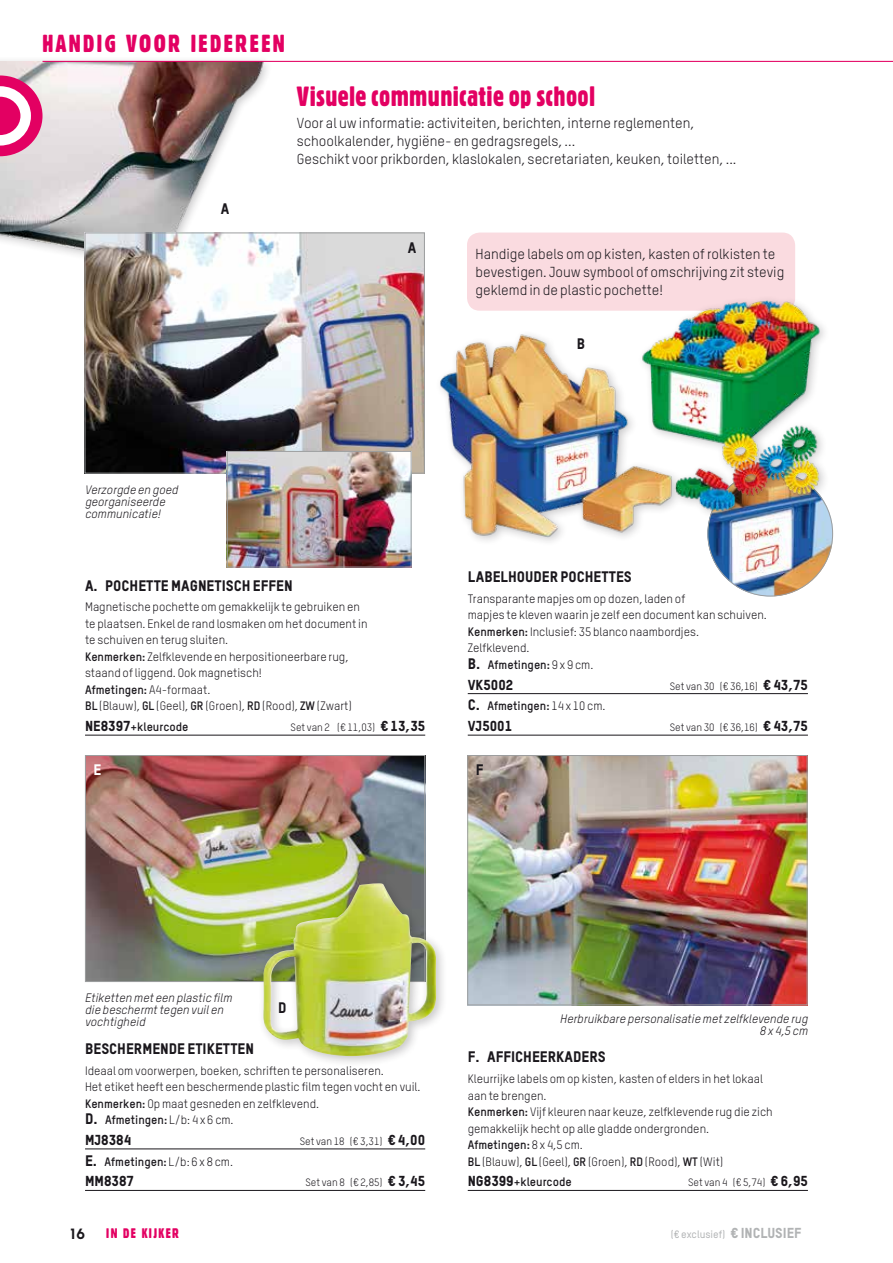
<style>
.page{position:relative;width:893px;height:1263px;background:#fff}
.page>*{position:absolute;margin:0;border:0;box-sizing:border-box;transform-origin:0 0}
.t1{font:27px "Gothic 821 Condensed BT";letter-spacing:.01em;color:#e30062}
.t2{font:24px "Gothic 821 Condensed BT";letter-spacing:.1em;color:#e30062}
.t3{font:15px "TSTAR Headline";color:#1a171c}
.t4{font:15px "Chalet Tokyo";color:#1a171c}
.t5{font:15px "TSTAR Headline";color:#fff}
.t6{font:14.25px/18px "TSTAR";color:#1a171c}
.t7{font:14.25px "TSTAR Headline";color:#1a171c}
.t8{font:13.5px "Gothic 821 Condensed BT";letter-spacing:.1em;color:#e30062}
.t9{font:12px/16.5px "TSTAR";color:#1a171c}
.t10{font:italic 12px/12px "TSTAR";color:#1a171c}
.t11{font:700 12px "TSTAR";color:#1a171c}
.t12{font:10.5px "TSTAR";color:#1a171c}
.t13{font:500 10.5px "TSTAR";color:#b1b3b4}
.s1{font-weight:700}
.s2{font-family:"TSTAR Headline";font-weight:400;font-size:14.25px}
.s3{font-family:"TSTAR Headline";font-size:14.25px}
.s4{font-family:"TSTAR Headline";font-size:15px}
.s5{font-family:"TSTAR Headline";font-weight:400;font-size:15px}
.s6{font-weight:400}
</style>
<div class="page">
<div style="left:0;top:56px;width:273px;height:214px;background:#1a171c;opacity:.25"></div>
<img style="left:0;top:62px;width:267px;height:195px">
<svg style="left:0;top:75px;width:43px;height:81px"></svg>
<hr style="left:43px;top:61px;width:850px;height:1px;background:#e30062">
<img style="left:87px;top:235px;width:336px;height:236px">
<img style="left:229px;top:453px;width:180px;height:112px">
<div style="left:227px;top:451px;width:184px;height:116px;border:1px solid #9c9e9f"></div>
<img style="left:469px;top:757px;width:336px;height:246px">
<div style="left:467px;top:755px;width:340px;height:250px;border:1px solid #9c9e9f"></div>
<hr style="left:85px;top:735px;width:340px;height:1px;background:#1a171c">
<hr style="left:85px;top:1149px;width:340px;height:1px;background:#1a171c">
<hr style="left:85px;top:1190px;width:340px;height:1px;background:#1a171c">
<img style="left:707px;top:471px;width:126px;height:125px;border-radius:63px">
<hr style="left:468px;top:693px;width:340px;height:1px;background:#1a171c">
<hr style="left:468px;top:735px;width:340px;height:1px;background:#1a171c">
<div style="left:467px;top:233px;width:328px;height:78px;background:#fadbe0;border-radius:13px"></div>
<hr style="left:468px;top:1190px;width:340px;height:1px;background:#1a171c">
<img style="left:87px;top:757px;width:336px;height:223px">
<div style="left:85px;top:755px;width:340px;height:227px;border:1px solid #9c9e9f"></div>
<div style="left:257px;top:877px;width:191px;height:191px;background:#1a171c;opacity:.25"></div>
<img style="left:263px;top:883px;width:173px;height:173px">
<img style="left:414px;top:272px;width:420px;height:295px">
<h2 class="t2" style="left:43px;top:29px;width:244px">HANDIG VOOR IEDEREEN</h2>
<h1 class="t1" style="left:297px;top:80px;width:300px">Visuele communicatie op school</h1>
<p class="t6" style="left:297px;top:114px;width:441px">Voor al uw informatie: activiteiten, berichten, interne reglementen, schoolkalender, hygiëne- en gedragsregels, ...<br>Geschikt voor prikborden, klaslokalen, secretariaten, keuken, toiletten, ...</p>
<p class="t3" style="left:221px;top:199px;width:10px">A</p>
<p class="t3" style="left:408px;top:238px;width:10px">A</p>
<p class="t6" style="left:475px;top:245px;width:310px">Handige labels om op kisten, kasten of rolkisten te bevestigen. Jouw symbool of omschrijving zit stevig geklemd in de plastic pochette!</p>
<p class="t3" style="left:577px;top:335px;width:10px">B</p>
<p class="t10" style="left:85px;top:483px;width:95px">Verzorgde en goed georganiseerde communicatie!</p>
<p class="t3" style="left:85px;top:576px;width:209px">A. POCHETTE MAGNETISCH EFFEN</p>
<p class="t9" style="left:85px;top:599px;width:284px">Magnetische pochette om gemakkelijk te gebruiken en te plaatsen. Enkel de rand losmaken om het document in te schuiven en terug sluiten.<br><span class="s1">Kenmerken:</span> Zelfklevende en herpositioneerbare rug, staand of liggend. Ook magnetisch!<br><span class="s1">Afmetingen:</span> A4-formaat.<br><span class="s1">BL</span> (Blauw), <span class="s1">GL</span> (Geel), <span class="s1">GR</span> (Groen), <span class="s1">RD</span> (Rood), <span class="s1">ZW</span> (Zwart)</p>
<p class="t11" style="left:85px;top:719px;width:105px"><span class="s2">NE8397</span>+kleurcode</p>
<p class="t12" style="left:291px;top:721px;width:136px">Set van 2 (€ 11,03) <span class="s3">€ 13,35</span></p>
<p class="t5" style="left:94px;top:761px;width:9px">E</p>
<p class="t3" style="left:468px;top:567px;width:166px">LABELHOUDER POCHETTES</p>
<p class="t9" style="left:468px;top:590px;width:301px">Transparante mapjes om op dozen, laden of<br>mapjes te kleven waarin je zelf een document kan schuiven.<br><span class="s1">Kenmerken:</span> Inclusief: 35 blanco naambordjes.<br>Zelfklevend.<br><span class="s4">B.</span> <span class="s1">Afmetingen:</span> 9 x 9 cm.</p>
<p class="t7" style="left:468px;top:676px;width:47px">VK5002</p>
<p class="t12" style="left:670px;top:680px;width:140px">Set van 30 (€ 36,16) <span class="s3">€ 43,75</span></p>
<p class="t11" style="left:468px;top:698px;width:139px"><span class="s5">C.</span> Afmetingen: <span class="s6">14 x 10 cm.</span></p>
<p class="t7" style="left:468px;top:717px;width:46px">VJ5001</p>
<p class="t12" style="left:670px;top:721px;width:140px">Set van 30 (€ 36,16) <span class="s3">€ 43,75</span></p>
<p class="t3" style="left:476px;top:761px;width:9px">F</p>
<p class="t10" style="left:85px;top:992px;width:149px">Etiketten met een plastic film die beschermt tegen vuil en vochtigheid</p>
<p class="t3" style="left:278px;top:998px;width:10px">D</p>
<p class="t3" style="left:85px;top:1039px;width:171px">BESCHERMENDE ETIKETTEN</p>
<p class="t9" style="left:85px;top:1062px;width:337px">Ideaal om voorwerpen, boeken, schriften te personaliseren.<br>Het etiket heeft een beschermende plastic film tegen vocht en vuil.<br><span class="s1">Kenmerken:</span> Op maat gesneden en zelfklevend.<br><span class="s4">D.</span> <span class="s1">Afmetingen:</span> L/b: 4 x 6 cm.</p>
<p class="t7" style="left:85px;top:1131px;width:48px">MJ8384</p>
<p class="t12" style="left:300px;top:1135px;width:127px">Set van 18 (€ 3,31) <span class="s3">€ 4,00</span></p>
<p class="t11" style="left:85px;top:1154px;width:150px"><span class="s5">E.</span> Afmetingen: <span class="s6">L/b: 6 x 8 cm.</span></p>
<p class="t7" style="left:85px;top:1172px;width:50px">MM8387</p>
<p class="t12" style="left:305px;top:1176px;width:121px">Set van 8 (€ 2,85) <span class="s3">€ 3,45</span></p>
<p class="t10" style="left:560px;top:1012px;width:249px;text-align:right">Herbruikbare personalisatie met zelfklevende rug<br>8 x 4,5 cm</p>
<p class="t3" style="left:468px;top:1048px;width:140px">F. AFFICHEERKADERS</p>
<p class="t9" style="left:468px;top:1070px;width:306px">Kleurrijke labels om op kisten, kasten of elders in het lokaal aan te brengen.<br><span class="s1">Kenmerken:</span> Vijf kleuren naar keuze, zelfklevende rug die zich gemakkelijk hecht op alle gladde ondergronden.<br><span class="s1">Afmetingen:</span> 8 x 4,5 cm.<br><span class="s1">BL</span> (Blauw), <span class="s1">GL</span> (Geel), <span class="s1">GR</span> (Groen), <span class="s1">RD</span> (Rood), <span class="s1">WT</span> (Wit)</p>
<p class="t11" style="left:468px;top:1174px;width:106px"><span class="s2">NG8399</span>+kleurcode</p>
<p class="t12" style="left:688px;top:1176px;width:121px">Set van 4 (€ 5,74) <span class="s3">€ 6,95</span></p>
<p class="t4" style="left:71px;top:1224px;width:16px">16</p>
<p class="t8" style="left:106px;top:1225px;width:74px">IN DE KIJKER</p>
<p class="t13" style="left:671px;top:1228px;width:132px">(€ exclusief) <span class="s2">€ INCLUSIEF</span></p>
</div>
